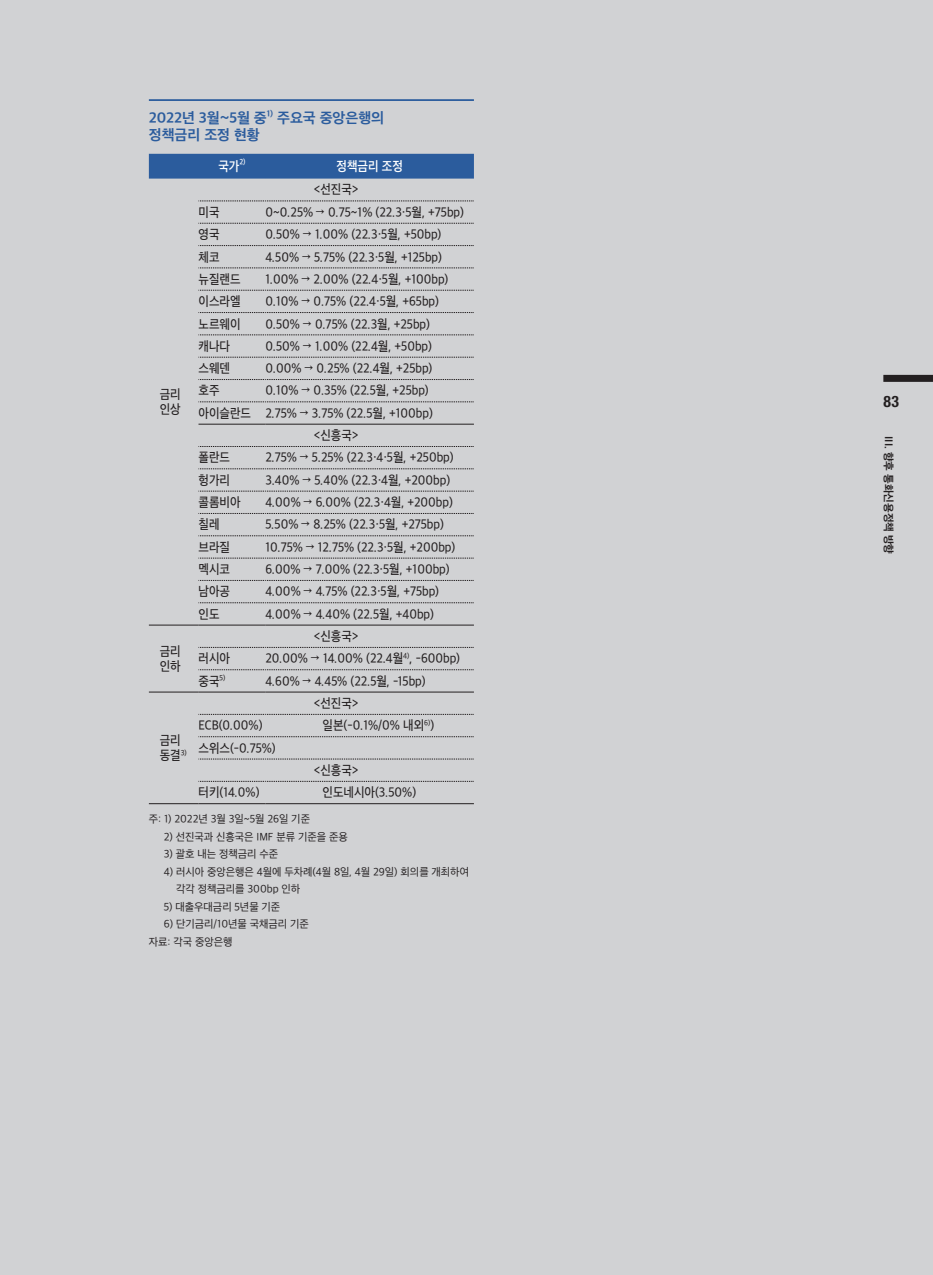
<style>
.page{position:relative;width:933px;height:1275px;background:#d1d2d4}
.page>*{position:absolute;margin:0;border:0;box-sizing:border-box;transform-origin:0 0}
.t1{font:700 condensed 15.75px "Helvetica Neue LT Std";color:#231f20}
.t2{font:14px "SD Gothic Neo 1 OTFB";color:#2b5c9d}
.t3{font:12.6px "SD Gothic Neo 1 OTFM";color:#231f20;scale:.9 1}
.t4{font:12.6px "SD Gothic Neo 1 OTFSB";color:#fff;scale:.9 1}
.t5{font:10.5px/17.5px "SD Gothic Neo 1 OTFR";color:#231f20}
.t6{font:10.5px "SD Gothic Neo 1 OTFB";color:#231f20}
.t7{font:8.22px "SD Gothic Neo 1 OTFB";color:#2b5c9d}
.t8{font:7.35px "SD Gothic Neo 1 OTFSB";color:#fff;scale:.9 1}
</style>
<div class="page">
<div style="left:883px;top:375px;width:50px;height:7px;background:#231f20"></div>
<hr style="left:149px;top:99px;width:325px;height:2px;background:#2b5c9d">
<div style="left:149px;top:154px;width:325px;height:25px;background:#2b5c9d"></div>
<hr style="left:149px;top:803px;width:49px;height:1px;background:#231f20">
<hr style="left:198px;top:424px;width:67px;height:1px;background:#231f20">
<hr style="left:265px;top:424px;width:209px;height:1px;background:#231f20">
<hr style="left:149px;top:625px;width:49px;height:1px;background:#231f20">
<hr style="left:198px;top:625px;width:67px;height:1px;background:#231f20">
<hr style="left:265px;top:625px;width:209px;height:1px;background:#231f20">
<hr style="left:149px;top:692px;width:49px;height:1px;background:#231f20">
<hr style="left:198px;top:692px;width:67px;height:1px;background:#231f20">
<hr style="left:265px;top:692px;width:209px;height:1px;background:#231f20">
<hr style="left:198px;top:803px;width:67px;height:1px;background:#231f20">
<hr style="left:265px;top:803px;width:209px;height:1px;background:#231f20">
<svg style="left:198px;top:201px;width:276px;height:1px"></svg>
<svg style="left:198px;top:223px;width:276px;height:1px"></svg>
<svg style="left:198px;top:245px;width:276px;height:1px"></svg>
<svg style="left:198px;top:268px;width:276px;height:1px"></svg>
<svg style="left:198px;top:290px;width:276px;height:1px"></svg>
<svg style="left:198px;top:312px;width:276px;height:1px"></svg>
<svg style="left:198px;top:335px;width:276px;height:1px"></svg>
<svg style="left:198px;top:357px;width:276px;height:1px"></svg>
<svg style="left:198px;top:379px;width:276px;height:1px"></svg>
<svg style="left:198px;top:402px;width:276px;height:1px"></svg>
<svg style="left:198px;top:446px;width:276px;height:1px"></svg>
<svg style="left:198px;top:468px;width:276px;height:1px"></svg>
<svg style="left:198px;top:491px;width:276px;height:1px"></svg>
<svg style="left:198px;top:513px;width:276px;height:1px"></svg>
<svg style="left:198px;top:535px;width:276px;height:1px"></svg>
<svg style="left:198px;top:558px;width:276px;height:1px"></svg>
<svg style="left:198px;top:580px;width:276px;height:1px"></svg>
<svg style="left:198px;top:602px;width:276px;height:1px"></svg>
<svg style="left:198px;top:647px;width:276px;height:1px"></svg>
<svg style="left:198px;top:669px;width:276px;height:1px"></svg>
<svg style="left:198px;top:714px;width:276px;height:1px"></svg>
<svg style="left:198px;top:736px;width:276px;height:1px"></svg>
<svg style="left:198px;top:781px;width:276px;height:1px"></svg>
<svg style="left:198px;top:759px;width:276px;height:1px"></svg>
<p class="t2" style="left:149px;top:111px;width:119px">2022년 3월~5월 중</p>
<p class="t7" style="left:267px;top:109px;width:8px">1)</p>
<p class="t2" style="left:277px;top:111px;width:108px">주요국 중앙은행의</p>
<p class="t2" style="left:149px;top:128px;width:112px">정책금리 조정 현황</p>
<p class="t4" style="left:218px;top:160px;width:25px">국가</p>
<p class="t8" style="left:239px;top:158px;width:8px">2)</p>
<p class="t4" style="left:336px;top:160px;width:75px">정책금리 조정</p>
<p class="t3" style="left:160px;top:388px;width:25px">금리</p>
<p class="t3" style="left:160px;top:403px;width:25px">인상</p>
<p class="t3" style="left:160px;top:645px;width:25px">금리</p>
<p class="t3" style="left:160px;top:660px;width:25px">인하</p>
<p class="t3" style="left:313px;top:183px;width:52px">&lt;선진국&gt;</p>
<p class="t3" style="left:198px;top:206px;width:25px">미국</p>
<p class="t3" style="left:265px;top:206px;width:222px">0~0.25% → 0.75~1% (22.3·5월, +75bp)</p>
<p class="t3" style="left:198px;top:228px;width:25px">영국</p>
<p class="t3" style="left:265px;top:228px;width:197px">0.50% → 1.00% (22.3·5월, +50bp)</p>
<p class="t3" style="left:198px;top:250px;width:25px">체코</p>
<p class="t3" style="left:265px;top:250px;width:198px">4.50% → 5.75% (22.3·5월, +125bp)</p>
<p class="t3" style="left:198px;top:273px;width:48px">뉴질랜드</p>
<p class="t3" style="left:265px;top:273px;width:205px">1.00% → 2.00% (22.4·5월, +100bp)</p>
<p class="t3" style="left:198px;top:295px;width:48px">이스라엘</p>
<p class="t3" style="left:265px;top:295px;width:194px">0.10% → 0.75% (22.4·5월, +65bp)</p>
<p class="t3" style="left:198px;top:317px;width:48px">노르웨이</p>
<p class="t3" style="left:265px;top:317px;width:184px">0.50% → 0.75% (22.3월, +25bp)</p>
<p class="t3" style="left:198px;top:340px;width:37px">캐나다</p>
<p class="t3" style="left:265px;top:340px;width:186px">0.50% → 1.00% (22.4월, +50bp)</p>
<p class="t3" style="left:198px;top:362px;width:37px">스웨덴</p>
<p class="t3" style="left:265px;top:362px;width:187px">0.00% → 0.25% (22.4월, +25bp)</p>
<p class="t3" style="left:198px;top:384px;width:25px">호주</p>
<p class="t3" style="left:265px;top:384px;width:183px">0.10% → 0.35% (22.5월, +25bp)</p>
<p class="t3" style="left:198px;top:407px;width:60px">아이슬란드</p>
<p class="t3" style="left:265px;top:407px;width:187px">2.75% → 3.75% (22.5월, +100bp)</p>
<p class="t3" style="left:313px;top:429px;width:52px">&lt;신흥국&gt;</p>
<p class="t3" style="left:198px;top:451px;width:37px">폴란드</p>
<p class="t3" style="left:265px;top:451px;width:210px">2.75% → 5.25% (22.3·4·5월, +250bp)</p>
<p class="t3" style="left:198px;top:474px;width:37px">헝가리</p>
<p class="t3" style="left:265px;top:474px;width:207px">3.40% → 5.40% (22.3·4월, +200bp)</p>
<p class="t3" style="left:198px;top:496px;width:48px">콜롬비아</p>
<p class="t3" style="left:265px;top:496px;width:210px">4.00% → 6.00% (22.3·4월, +200bp)</p>
<p class="t3" style="left:198px;top:518px;width:25px">칠레</p>
<p class="t3" style="left:265px;top:518px;width:200px">5.50% → 8.25% (22.3·5월, +275bp)</p>
<p class="t3" style="left:198px;top:541px;width:37px">브라질</p>
<p class="t3" style="left:265px;top:541px;width:212px">10.75% → 12.75% (22.3·5월, +200bp)</p>
<p class="t3" style="left:198px;top:563px;width:37px">멕시코</p>
<p class="t3" style="left:265px;top:563px;width:206px">6.00% → 7.00% (22.3·5월, +100bp)</p>
<p class="t3" style="left:198px;top:585px;width:37px">남아공</p>
<p class="t3" style="left:265px;top:585px;width:194px">4.00% → 4.75% (22.3·5월, +75bp)</p>
<p class="t3" style="left:198px;top:608px;width:25px">인도</p>
<p class="t3" style="left:265px;top:608px;width:189px">4.00% → 4.40% (22.5월, +40bp)</p>
<p class="t3" style="left:313px;top:630px;width:52px">&lt;신흥국&gt;</p>
<p class="t3" style="left:198px;top:652px;width:37px">러시아</p>
<p class="t3" style="left:265px;top:652px;width:218px">20.00% → 14.00% (22.4월<sup>4)</sup>, -600bp)</p>
<p class="t3" style="left:198px;top:675px;width:31px">중국<sup>5)</sup></p>
<p class="t3" style="left:265px;top:675px;width:179px">4.60% → 4.45% (22.5월, -15bp)</p>
<p class="t3" style="left:313px;top:697px;width:52px">&lt;선진국&gt;</p>
<p class="t3" style="left:198px;top:719px;width:73px">ECB(0.00%)</p>
<p class="t3" style="left:322px;top:719px;width:126px">일본(-0.1%/0% 내외<sup>6)</sup>)</p>
<p class="t3" style="left:198px;top:742px;width:87px">스위스(-0.75%)</p>
<p class="t3" style="left:313px;top:764px;width:52px">&lt;신흥국&gt;</p>
<p class="t3" style="left:198px;top:786px;width:69px">터키(14.0%)</p>
<p class="t3" style="left:322px;top:786px;width:105px">인도네시아(3.50%)</p>
<p class="t5" style="left:149px;top:810px;width:163px">주: 1) 2022년 3월 3일~5월 26일 기준</p>
<p class="t5" style="left:164px;top:828px;width:185px">2) 선진국과 신흥국은 IMF 분류 기준을 준용</p>
<p class="t5" style="left:164px;top:845px;width:116px">3) 괄호 내는 정책금리 수준</p>
<p class="t5" style="left:176px;top:863px;width:294px;text-indent:-12px">4) 러시아 중앙은행은 4월에 두차례(4월 8일, 4월 29일) 회의를 개최하여 각각 정책금리를 300bp 인하</p>
<p class="t5" style="left:164px;top:898px;width:118px">5) 대출우대금리 5년물 기준</p>
<p class="t5" style="left:164px;top:915px;width:147px">6) 단기금리/10년물 국채금리 기준</p>
<p class="t5" style="left:149px;top:933px;width:85px">자료: 각국 중앙은행</p>
<p class="t3" style="left:160px;top:734px;width:25px">금리</p>
<p class="t3" style="left:160px;top:749px;width:32px">동결<sup>3)</sup></p>
<p class="t1" style="left:883px;top:391px;width:17px">83</p>
<p class="t6" style="left:893px;top:436px;width:120px;rotate:90deg">III. 향후 통화신용정책 방향</p>
</div>
